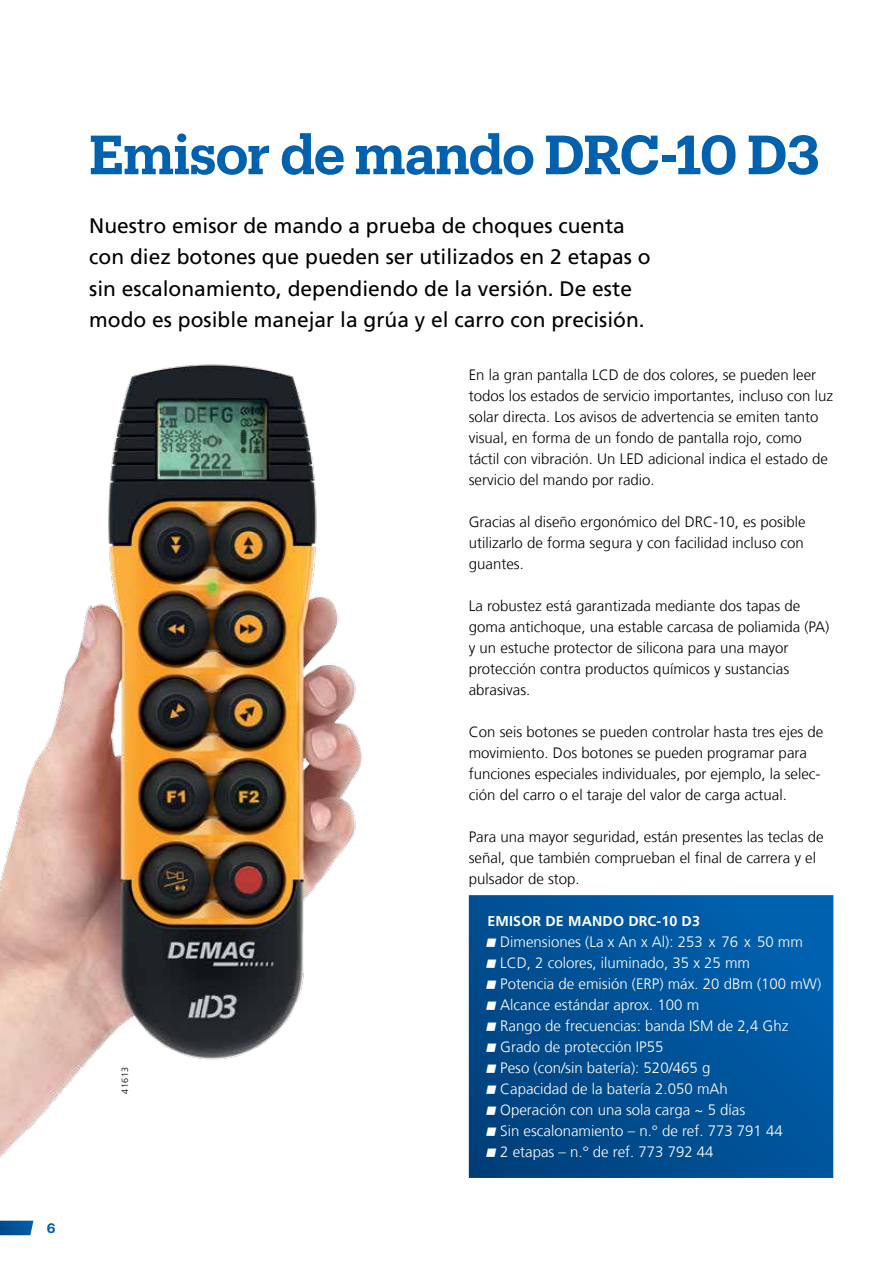
<style>
.page{position:relative;width:893px;height:1263px;background:#fff}
.page>*{position:absolute;margin:0;border:0;box-sizing:border-box;transform-origin:0 0}
.t1{font:600 54px "Produkt";letter-spacing:-.02em;color:#0061af}
.t2{font:21px/31.5px "Frutiger LT Com";color:#000}
.t3{font:300 15px/21px "Frutiger LT Com";color:#000}
.t4{font:300 15px "Frutiger LT Com";color:#fff}
.t5{font:700 14.25px "Frutiger LT Com";letter-spacing:.01em;color:#fff}
.t6{font:600 13.5px "Produkt";color:#0061af}
.t7{font:300 9px "Frutiger LT Com";letter-spacing:.05em;color:#000}
</style>
<div class="page">
<img style="left:0;top:364px;width:469px;height:794px">
<svg style="left:0;top:1221px;width:33px;height:14px"></svg>
<div style="left:469px;top:895px;width:364px;height:283px;background:linear-gradient(to right,#004684,#005da9)"></div>
<p class="t6" style="left:47px;top:1218px;width:10px">6</p>
<h1 class="t1" style="left:89px;top:117px;width:732px">Emisor de mando DRC-10 D3</h1>
<h2 class="t2" style="left:89px;top:210px;width:563px">Nuestro emisor de mando a prueba de choques cuenta con diez botones que pueden ser utilizados en 2 etapas o sin escalonamiento, dependiendo de la versión. De este modo es posible manejar la grúa y el carro con precisión.</h2>
<p class="t3" style="left:469px;top:364px;width:366px">En la gran pantalla LCD de dos colores, se pueden leer todos los estados de servicio importantes, incluso con luz solar directa. Los avisos de advertencia se emiten tanto visual, en forma de un fondo de pantalla rojo, como táctil con vibración. Un LED adicional indica el estado de servicio del mando por radio.</p>
<p class="t3" style="left:469px;top:511px;width:338px;text-align:justify">Gracias al diseño ergonómico del DRC-10, es posible utilizarlo de forma segura y con facilidad incluso con guantes.</p>
<p class="t3" style="left:469px;top:595px;width:362px">La robustez está garantizada mediante dos tapas de goma antichoque, una estable carcasa de poliamida (PA) y un estuche protector de silicona para una mayor protección contra productos químicos y sustancias abrasivas.</p>
<p class="t3" style="left:469px;top:721px;width:356px">Con seis botones se pueden controlar hasta tres ejes de movimiento. Dos botones se pueden programar para funciones especiales individuales, por ejemplo, la selec&shy;ción del carro o el taraje del valor de carga actual.</p>
<p class="t3" style="left:469px;top:826px;width:356px">Para una mayor seguridad, están presentes las teclas de señal, que también comprueban el final de carrera y el pulsador de stop.</p>
<p class="t5" style="left:487px;top:912px;width:214px">EMISOR DE MANDO DRC-10 D3</p>
<p class="t4" style="left:487px;top:933px;width:317px">• Dimensiones (La x An x Al): 253 x 76 x 50 mm</p>
<p class="t4" style="left:487px;top:954px;width:264px">• LCD, 2 colores, iluminado, 35 x 25 mm</p>
<p class="t4" style="left:487px;top:975px;width:335px">• Potencia de emisión (ERP) máx. 20 dBm (100 mW)</p>
<p class="t4" style="left:487px;top:996px;width:213px">• Alcance estándar aprox. 100 m</p>
<p class="t4" style="left:487px;top:1017px;width:302px">• Rango de frecuencias: banda ISM de 2,4 Ghz</p>
<p class="t4" style="left:487px;top:1038px;width:177px">• Grado de protección IP55</p>
<p class="t4" style="left:487px;top:1059px;width:224px">• Peso (con/sin batería): 520/465 g</p>
<p class="t4" style="left:487px;top:1080px;width:242px">• Capacidad de la batería 2.050 mAh</p>
<p class="t4" style="left:487px;top:1101px;width:259px">• Operación con una sola carga ~ 5 días</p>
<p class="t4" style="left:487px;top:1122px;width:297px">• Sin escalonamiento – n.° de ref. 773 791 44</p>
<p class="t4" style="left:487px;top:1143px;width:228px">• 2 etapas – n.° de ref. 773 792 44</p>
<p class="t7" style="left:120px;top:1094px;width:28px;rotate:-90deg">41613</p>
</div>
